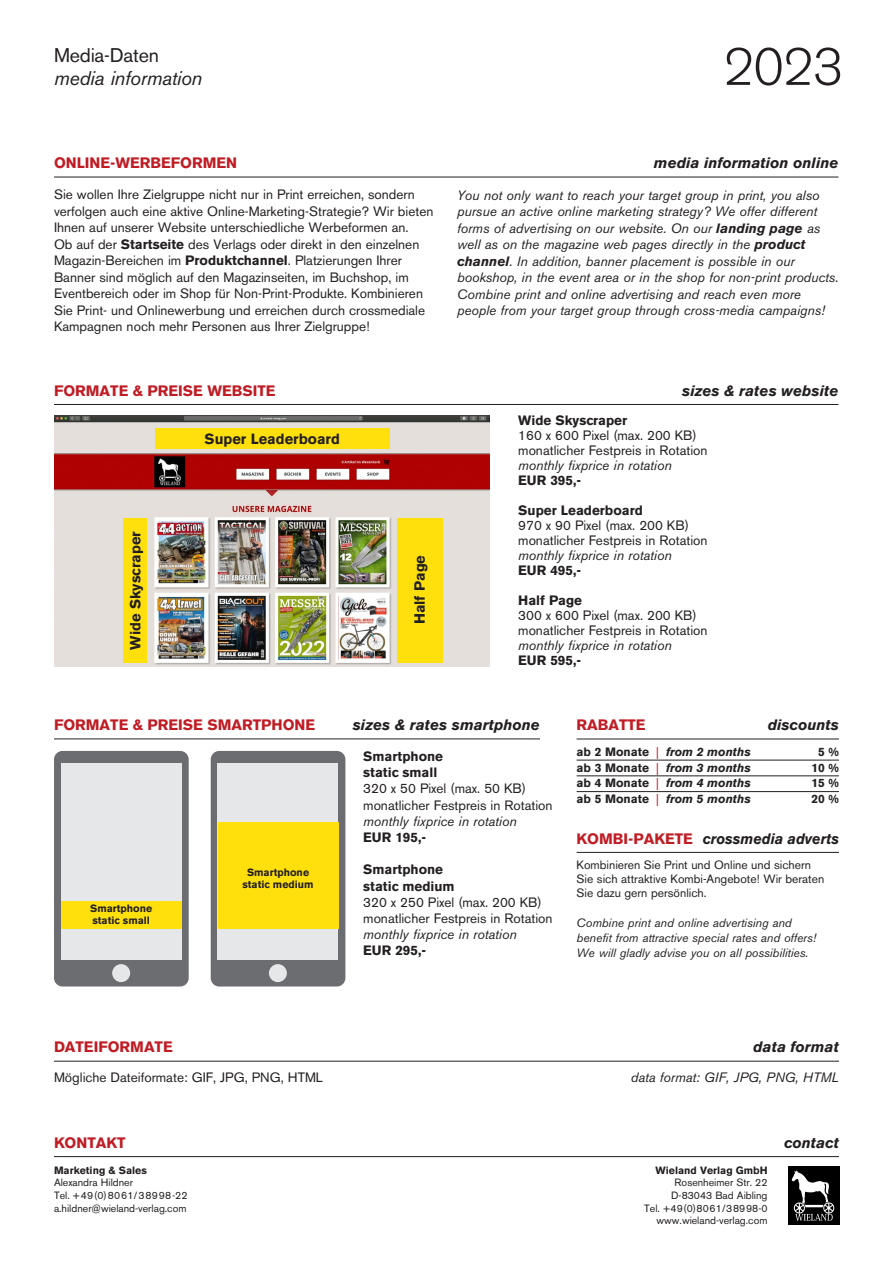
<style>
.page{position:relative;width:893px;height:1263px;background:#fff}
.page>*{position:absolute;margin:0;border:0;box-sizing:border-box;transform-origin:0 0}
.t1{font:300 51.9px "Akzidenz Grotesk BE";color:#231f20}
.t2{font:italic 19.65px "Akzidenz Grotesk BE";letter-spacing:-.01em;color:#231f20}
.t3{font:19.65px "Akzidenz Grotesk BE";letter-spacing:-.01em;color:#231f20}
.t4{font:700 15px "Akzidenz Grotesk BE";color:#c01c24}
.t5{font:italic 700 15px "Akzidenz Grotesk BE";color:#231f20}
.t6{font:italic 700 15px "Akzidenz Grotesk BE";color:#231f20;scale:.94 1}
.t7{font:700 14.7px "Akzidenz Grotesk BE";color:#231f20}
.t8{font:13.5px/16.5px "Akzidenz Grotesk BE";color:#231f20}
.t9{font:italic 13.5px/16.5px "Akzidenz Grotesk BE";color:#231f20}
.t10{font:700 13.5px/16.2px "Akzidenz Grotesk BE";color:#231f20}
.t11{font:italic 12px/15px "Akzidenz Grotesk BE";color:#231f20}
.t12{font:12px/14.4px "Akzidenz Grotesk BE";color:#231f20}
.t13{font:italic 700 12px "Akzidenz Grotesk BE";color:#231f20}
.t14{font:700 12px "Akzidenz Grotesk BE";color:#231f20}
.t15{font:10.5px/12.6px "Akzidenz Grotesk BE";color:#231f20}
.t16{font:700 10.5px/12px "Akzidenz Grotesk BE";color:#231f20}
.s1{font-weight:700}
.s2{font-style:normal}
.s3{font-weight:400;font-style:normal;color:#c01c24}
.s4{font-style:normal;color:#c01c24}
</style>
<div class="page">
<hr style="left:54px;top:1156px;width:785px;height:1px;background:#231f20">
<img style="left:788px;top:1166px;width:51px;height:58px">
<hr style="left:54px;top:177px;width:784px;height:1px;background:#231f20">
<hr style="left:54px;top:1061px;width:785px;height:1px;background:#231f20">
<img style="left:54px;top:415px;width:435px;height:252px">
<div style="left:397px;top:518px;width:45px;height:144px;background:#ffe00d"></div>
<div style="left:155px;top:428px;width:234px;height:21px;background:#ffe00d"></div>
<div style="left:123px;top:518px;width:23px;height:144px;background:#ffe00d"></div>
<hr style="left:54px;top:404px;width:784px;height:1px;background:#231f20">
<div style="left:54px;top:751px;width:135px;height:235px;background:#6c6d70;border-radius:9px"></div>
<div style="left:61px;top:763px;width:120px;height:197px;background:#e6e7e9"></div>
<div style="left:112px;top:964px;width:18px;height:18px;background:#e6e7e9;border-radius:50%"></div>
<div style="left:61px;top:901px;width:120px;height:27px;background:#ffe00d"></div>
<div style="left:211px;top:751px;width:134px;height:235px;background:#6c6d70;border-radius:9px"></div>
<div style="left:218px;top:763px;width:120px;height:197px;background:#e6e7e9"></div>
<div style="left:269px;top:964px;width:18px;height:18px;background:#e6e7e9;border-radius:50%"></div>
<div style="left:218px;top:822px;width:120px;height:107px;background:#ffe00d"></div>
<hr style="left:54px;top:738px;width:486px;height:1px;background:#231f20">
<hr style="left:577px;top:739px;width:262px;height:1px;background:#231f20">
<hr style="left:577px;top:760px;width:262px;height:1px;background:#231f20">
<hr style="left:577px;top:775px;width:262px;height:1px;background:#231f20">
<hr style="left:577px;top:791px;width:262px;height:1px;background:#231f20">
<hr style="left:577px;top:852px;width:262px;height:1px;background:#231f20">
<h2 class="t3" style="left:54px;top:44px;width:106px">Media-Daten</h2>
<h2 class="t2" style="left:54px;top:66px;width:150px">media information</h2>
<h1 class="t1" style="left:724px;top:38px;width:121px">2023</h1>
<p class="t4" style="left:54px;top:154px;width:185px">ONLINE-WERBEFORMEN</p>
<p class="t5" style="left:654px;top:154px;width:186px">media information online</p>
<p class="t8" style="left:54px;top:186px;width:381px">Sie wollen Ihre Zielgruppe nicht nur in Print erreichen, sondern verfolgen auch eine aktive Online-Marketing-Strategie? Wir bieten Ihnen auf unserer Website unterschiedliche Werbeformen an.<br>Ob auf der <span class="s1">Startseite</span> des Verlags oder direkt in den einzelnen Magazin-Bereichen im <span class="s1">Produktchannel</span>. Platzierungen Ihrer Banner sind möglich auf den Magazinseiten, im Buchshop, im Eventbereich oder im Shop für Non-Print-Produkte. Kombinieren Sie Print- und Onlinewerbung und erreichen durch crossmediale Kampagnen noch mehr Personen aus Ihrer Zielgruppe!</p>
<p class="t9" style="left:457px;top:187px;width:383px">You not only want to reach your target group in print, you also pursue an active online marketing strategy? We offer different forms of advertising on our website. On our <span class="s1">landing page</span> as well as on the magazine web pages directly in the <span class="s1">product channel</span>. In addition, banner placement is possible in our bookshop, in the event area or in the shop for non-print products.<br>Combine print and online advertising and reach even more people from your target group through cross-media campaigns!</p>
<p class="t4" style="left:54px;top:382px;width:223px">FORMATE &amp; PREISE WEBSITE</p>
<p class="t5" style="left:682px;top:381px;width:158px">sizes &amp; rates website</p>
<p class="t7" style="left:127px;top:649px;width:120px;rotate:-90deg">Wide Skyscraper</p>
<p class="t7" style="left:205px;top:430px;width:137px">Super Leaderboard</p>
<p class="t7" style="left:411px;top:624px;width:71px;rotate:-90deg">Half Page</p>
<p class="t10" style="left:518px;top:413px;width:110px">Wide Skyscraper</p>
<p class="t8" style="left:518px;top:428px;width:191px;line-height:15px">160 x 600 Pixel (max. 200 KB) monatlicher Festpreis in Rotation</p>
<p class="t9" style="left:518px;top:457px;width:155px">monthly fixprice in rotation</p>
<p class="t10" style="left:518px;top:473px;width:65px">EUR 395,-</p>
<p class="t10" style="left:518px;top:503px;width:126px">Super Leaderboard</p>
<p class="t8" style="left:518px;top:518px;width:191px;line-height:15px">970 x 90 Pixel (max. 200 KB) monatlicher Festpreis in Rotation</p>
<p class="t9" style="left:518px;top:547px;width:155px">monthly fixprice in rotation</p>
<p class="t10" style="left:518px;top:563px;width:65px">EUR 495,-</p>
<p class="t10" style="left:518px;top:593px;width:65px">Half Page</p>
<p class="t8" style="left:518px;top:608px;width:191px;line-height:15px">300 x 600 Pixel (max. 200 KB) monatlicher Festpreis in Rotation</p>
<p class="t9" style="left:518px;top:637px;width:155px">monthly fixprice in rotation</p>
<p class="t10" style="left:518px;top:653px;width:65px">EUR 595,-</p>
<p class="t4" style="left:54px;top:716px;width:263px">FORMATE &amp; PREISE SMARTPHONE</p>
<p class="t5" style="left:353px;top:716px;width:189px">sizes &amp; rates smartphone</p>
<p class="t4" style="left:577px;top:716px;width:71px">RABATTE</p>
<p class="t5" style="left:768px;top:716px;width:73px">discounts</p>
<p class="t13" style="left:577px;top:744px;width:176px"><span class="s2">ab 2 Monate</span> <span class="s3">|</span> from 2 months</p>
<p class="t14" style="left:818px;top:745px;width:22px">5 %</p>
<p class="t13" style="left:577px;top:760px;width:176px"><span class="s2">ab 3 Monate</span> <span class="s3">|</span> from 3 months</p>
<p class="t14" style="left:811px;top:760px;width:29px">10 %</p>
<p class="t13" style="left:577px;top:776px;width:176px"><span class="s2">ab 4 Monate</span> <span class="s3">|</span> from 4 months</p>
<p class="t14" style="left:811px;top:776px;width:29px">15 %</p>
<p class="t13" style="left:577px;top:792px;width:176px"><span class="s2">ab 5 Monate</span> <span class="s3">|</span> from 5 months</p>
<p class="t14" style="left:811px;top:792px;width:29px">20 %</p>
<p class="t6" style="left:577px;top:829px;width:281px"><span class="s4">KOMBI-PAKETE</span> crossmedia adverts</p>
<p class="t12" style="left:577px;top:857px;width:249px">Kombinieren Sie Print und Online und sichern<br>Sie sich attraktive Kombi-Angebote! Wir beraten<br>Sie dazu gern persönlich.</p>
<p class="t11" style="left:577px;top:916px;width:241px">Combine print and online advertising and benefit from attractive special rates and offers!<br>We will gladly advise you on all possibilities.</p>
<p class="t10" style="left:363px;top:748px;width:81px">Smartphone static small</p>
<p class="t8" style="left:363px;top:781px;width:191px">320 x 50 Pixel (max. 50 KB) monatlicher Festpreis in Rotation</p>
<p class="t9" style="left:363px;top:813px;width:155px">monthly fixprice in rotation</p>
<p class="t10" style="left:363px;top:829px;width:65px">EUR 195,-</p>
<p class="t10" style="left:363px;top:862px;width:93px">Smartphone static medium</p>
<p class="t8" style="left:363px;top:894px;width:191px">320 x 250 Pixel (max. 200 KB) monatlicher Festpreis in Rotation</p>
<p class="t9" style="left:363px;top:926px;width:155px">monthly fixprice in rotation</p>
<p class="t10" style="left:363px;top:943px;width:65px">EUR 295,-</p>
<p class="t16" style="left:242px;top:866px;width:73px;text-align:center">Smartphone static medium</p>
<p class="t16" style="left:90px;top:902px;width:64px">Smartphone static small</p>
<p class="t4" style="left:54px;top:1038px;width:120px">DATEIFORMATE</p>
<p class="t5" style="left:753px;top:1038px;width:87px">data format</p>
<p class="t8" style="left:54px;top:1069px;width:271px">Mögliche Dateiformate: GIF, JPG, PNG, HTML</p>
<p class="t9" style="left:631px;top:1069px;width:210px">data format: GIF, JPG, PNG, HTML</p>
<p class="t4" style="left:54px;top:1134px;width:73px">KONTAKT</p>
<p class="t5" style="left:784px;top:1133px;width:56px">contact</p>
<p class="t16" style="left:656px;top:1164px;width:113px">Wieland Verlag GmbH</p>
<p class="t15" style="left:644px;top:1176px;width:125px;text-align:right">Rosenheimer Str. 22<br>D-83043 Bad Aibling<br>Tel. +49(0)8061/38998-0 www.wieland-verlag.com</p>
<p class="t16" style="left:54px;top:1164px;width:94px">Marketing &amp; Sales</p>
<p class="t15" style="left:54px;top:1176px;width:135px">Alexandra Hildner<br>Tel. +49(0)8061/38998-22 a.hildner@wieland-verlag.com</p>
</div>
